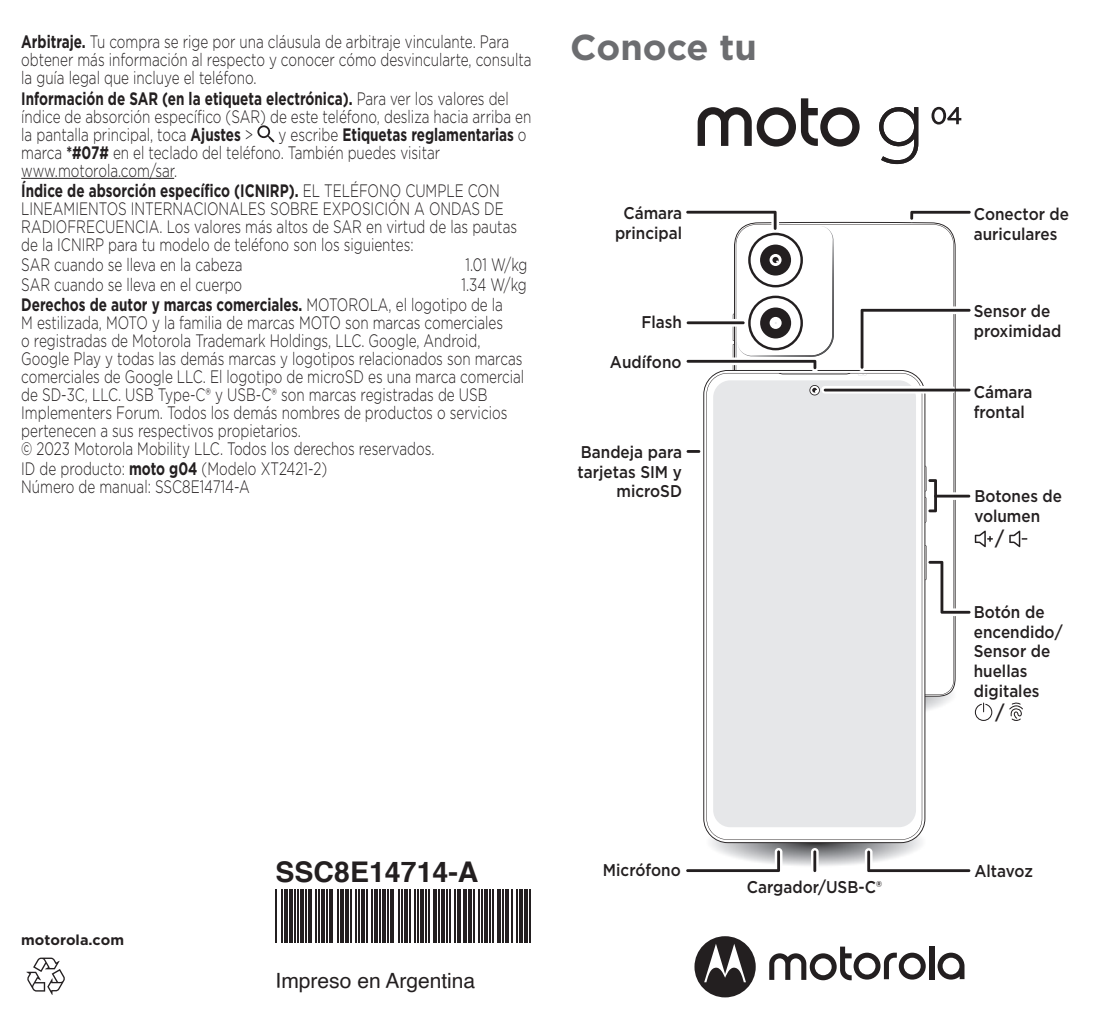
<style>
.page{position:relative;width:1106px;height:1029px;background:#fff}
.page>*{position:absolute;margin:0;border:0;box-sizing:border-box;transform-origin:0 0}
.t1{font:700 36px "Gotham";color:#6c6d70}
.t2{font:700 28.5px "Helvetica";color:#231f20}
.t3{font:21px "Helvetica";color:#231f20}
.t4{font:500 19.5px "Gotham";color:#231f20;scale:.9 1}
.t5{font:300 18px/18px "Gotham";color:#231f20;scale:.75 1}
.t6{font:700 18px/20.1px "Gotham";color:#231f20;scale:.75 1}
.t7{font:500 17.1px/19.8px "Gotham";color:#231f20;scale:.9 1}
.t8{font:700 14.4px "Gotham";color:#231f20}
.s1{font-weight:700}
.s2{font-weight:300}
</style>
<div class="page">
<svg style="left:937px;top:953px;width:27px;height:27px"></svg>
<div style="left:929px;top:946px;width:5px;height:33px;background:#231f20"></div>
<svg style="left:769px;top:947px;width:156px;height:33px"></svg>
<svg style="left:694px;top:936px;width:61px;height:61px"></svg>
<img style="left:710px;top:819px;width:216px;height:47px">
<img style="left:925px;top:697px;width:27px;height:24px">
<svg style="left:703px;top:370px;width:222px;height:473px"></svg>
<svg style="left:706px;top:373px;width:216px;height:467px"></svg>
<div style="left:713px;top:380px;width:203px;height:447px;background:#e6e7e9;border-radius:17px"></div>
<svg style="left:809px;top:385px;width:11px;height:10px"></svg>
<svg style="left:811px;top:848px;width:7px;height:27px"></svg>
<hr style="left:813px;top:850px;width:3px;height:22px;background:#231f20">
<svg style="left:931px;top:492px;width:41px;height:8px"></svg>
<svg style="left:923px;top:466px;width:14px;height:57px"></svg>
<svg style="left:686px;top:848px;width:96px;height:24px"></svg>
<svg style="left:864px;top:848px;width:106px;height:25px"></svg>
<hr style="left:934px;top:495px;width:36px;height:3px;background:#231f20">
<svg style="left:686px;top:210px;width:164px;height:165px"></svg>
<svg style="left:1009px;top:702px;width:13px;height:19px"></svg>
<svg style="left:974px;top:703px;width:18px;height:18px"></svg>
<svg style="left:858px;top:306px;width:112px;height:69px"></svg>
<svg style="left:821px;top:386px;width:134px;height:8px"></svg>
<hr style="left:823px;top:389px;width:147px;height:2px;background:#231f20">
<svg style="left:1009px;top:531px;width:18px;height:16px"></svg>
<svg style="left:923px;top:531px;width:70px;height:85px"></svg>
<svg style="left:910px;top:210px;width:61px;height:10px"></svg>
<hr style="left:686px;top:450px;width:14px;height:3px;background:#231f20">
<svg style="left:683px;top:319px;width:65px;height:8px"></svg>
<hr style="left:686px;top:321px;width:58px;height:3px;background:#231f20">
<svg style="left:697px;top:98px;width:162px;height:49px"></svg>
<svg style="left:879px;top:107px;width:39px;height:57px"></svg>
<svg style="left:931px;top:107px;width:30px;height:18px"></svg>
<hr style="left:21px;top:178px;width:153px;height:1px;background:#231f20">
<svg style="left:257px;top:125px;width:17px;height:17px"></svg>
<svg style="left:26px;top:958px;width:39px;height:37px"></svg>
<hr style="left:276px;top:889px;width:1px;height:54px;background:#231f20">
<hr style="left:281px;top:889px;width:1px;height:54px;background:#231f20">
<hr style="left:284px;top:889px;width:3px;height:54px;background:#231f20">
<hr style="left:289px;top:889px;width:3px;height:54px;background:#231f20">
<hr style="left:294px;top:889px;width:1px;height:54px;background:#231f20">
<hr style="left:297px;top:889px;width:1px;height:54px;background:#231f20">
<hr style="left:300px;top:889px;width:4px;height:54px;background:#231f20">
<hr style="left:305px;top:889px;width:1px;height:54px;background:#231f20">
<hr style="left:308px;top:889px;width:4px;height:54px;background:#231f20">
<hr style="left:315px;top:889px;width:2px;height:54px;background:#231f20">
<hr style="left:318px;top:889px;width:2px;height:54px;background:#231f20">
<hr style="left:321px;top:889px;width:4px;height:54px;background:#231f20">
<hr style="left:326px;top:889px;width:2px;height:54px;background:#231f20">
<hr style="left:329px;top:889px;width:4px;height:54px;background:#231f20">
<hr style="left:337px;top:889px;width:1px;height:54px;background:#231f20">
<hr style="left:340px;top:889px;width:3px;height:54px;background:#231f20">
<hr style="left:345px;top:889px;width:3px;height:54px;background:#231f20">
<hr style="left:350px;top:889px;width:1px;height:54px;background:#231f20">
<hr style="left:355px;top:889px;width:2px;height:54px;background:#231f20">
<hr style="left:358px;top:889px;width:2px;height:54px;background:#231f20">
<hr style="left:361px;top:889px;width:4px;height:54px;background:#231f20">
<hr style="left:366px;top:889px;width:2px;height:54px;background:#231f20">
<hr style="left:371px;top:889px;width:2px;height:54px;background:#231f20">
<hr style="left:374px;top:889px;width:4px;height:54px;background:#231f20">
<hr style="left:379px;top:889px;width:2px;height:54px;background:#231f20">
<hr style="left:382px;top:889px;width:4px;height:54px;background:#231f20">
<hr style="left:387px;top:889px;width:2px;height:54px;background:#231f20">
<hr style="left:390px;top:889px;width:4px;height:54px;background:#231f20">
<hr style="left:398px;top:889px;width:1px;height:54px;background:#231f20">
<hr style="left:401px;top:889px;width:1px;height:54px;background:#231f20">
<hr style="left:404px;top:889px;width:3px;height:54px;background:#231f20">
<hr style="left:409px;top:889px;width:1px;height:54px;background:#231f20">
<hr style="left:414px;top:889px;width:2px;height:54px;background:#231f20">
<hr style="left:417px;top:889px;width:1px;height:54px;background:#231f20">
<hr style="left:420px;top:889px;width:4px;height:54px;background:#231f20">
<hr style="left:425px;top:889px;width:2px;height:54px;background:#231f20">
<hr style="left:428px;top:889px;width:1px;height:54px;background:#231f20">
<hr style="left:433px;top:889px;width:4px;height:54px;background:#231f20">
<hr style="left:438px;top:889px;width:2px;height:54px;background:#231f20">
<hr style="left:441px;top:889px;width:4px;height:54px;background:#231f20">
<hr style="left:446px;top:889px;width:2px;height:54px;background:#231f20">
<hr style="left:449px;top:889px;width:2px;height:54px;background:#231f20">
<hr style="left:454px;top:889px;width:2px;height:54px;background:#231f20">
<hr style="left:457px;top:889px;width:4px;height:54px;background:#231f20">
<hr style="left:463px;top:889px;width:3px;height:54px;background:#231f20">
<hr style="left:468px;top:889px;width:4px;height:54px;background:#231f20">
<hr style="left:473px;top:889px;width:1px;height:54px;background:#231f20">
<hr style="left:478px;top:889px;width:2px;height:54px;background:#231f20">
<hr style="left:481px;top:889px;width:2px;height:54px;background:#231f20">
<hr style="left:484px;top:889px;width:4px;height:54px;background:#231f20">
<hr style="left:489px;top:889px;width:2px;height:54px;background:#231f20">
<hr style="left:492px;top:889px;width:1px;height:54px;background:#231f20">
<hr style="left:497px;top:889px;width:4px;height:54px;background:#231f20">
<hr style="left:502px;top:889px;width:2px;height:54px;background:#231f20">
<hr style="left:505px;top:889px;width:4px;height:54px;background:#231f20">
<hr style="left:511px;top:889px;width:1px;height:54px;background:#231f20">
<hr style="left:516px;top:889px;width:1px;height:54px;background:#231f20">
<hr style="left:519px;top:889px;width:3px;height:54px;background:#231f20">
<hr style="left:524px;top:889px;width:4px;height:54px;background:#231f20">
<hr style="left:529px;top:889px;width:1px;height:54px;background:#231f20">
<p class="t5" style="left:21px;top:33px;width:682px"><span class="s1">Arbitraje.</span> Tu compra se rige por una cláusula de arbitraje vinculante. Para obtener más información al respecto y conocer cómo desvincularte, consulta la guía legal que incluye el teléfono.</p>
<p class="t5" style="left:21px;top:89px;width:681px"><span class="s1">Información de SAR (en la etiqueta electrónica).</span> Para ver los valores del índice de absorción específico (SAR) de este teléfono, desliza hacia arriba en la pantalla principal, toca <span class="s1">Ajustes</span> &gt;</p>
<p class="t5" style="left:21px;top:125px;width:675px;text-indent:257px">y escribe <span class="s1">Etiquetas reglamentarias</span> o marca <span class="s1">*#07#</span> en el teclado del teléfono. También puedes visitar www.motorola.com/sar.</p>
<p class="t5" style="left:21px;top:181px;width:662px"><span class="s1">Índice de absorción específico (ICNIRP).</span> EL TELÉFONO CUMPLE CON LINEAMIENTOS INTERNACIONALES SOBRE EXPOSICIÓN A ONDAS DE RADIOFRECUENCIA. Los valores más altos de SAR en virtud de las pautas de la ICNIRP para tu modelo de teléfono son los siguientes:</p>
<p class="t5" style="left:21px;top:255px;width:297px">SAR cuando se lleva en la cabeza</p>
<p class="t5" style="left:465px;top:255px;width:84px">1.01 W/kg</p>
<p class="t5" style="left:21px;top:275px;width:296px">SAR cuando se lleva en el cuerpo</p>
<p class="t6" style="left:21px;top:274px;width:675px;text-indent:440px"><span class="s2">1.34 W/kg<br></span>Derechos de autor y marcas comerciales. <span class="s2">MOTOROLA, el logotipo de la</span></p>
<p class="t5" style="left:21px;top:313px;width:672px">M estilizada, MOTO y la familia de marcas MOTO son marcas comerciales<br>o registradas de Motorola Trademark Holdings, LLC. Google, Android, Google Play y todas las demás marcas y logotipos relacionados son marcas comerciales de Google LLC. El logotipo de microSD es una marca comercial de SD-3C, LLC. USB Type-C® y USB-C® son marcas registradas de USB Implementers Forum. Todos los demás nombres de productos o servicios pertenecen a sus respectivos propietarios.<br>© 2023 Motorola Mobility LLC. Todos los derechos reservados.</p>
<p class="t5" style="left:21px;top:459px;width:409px">ID de producto: <span class="s1">moto g04</span> (Modelo XT2421-2)<br>Número de manual: SSC8E14714-A</p>
<h1 class="t1" style="left:570px;top:23px;width:188px">Conoce tu</h1>
<p class="t7" style="left:615px;top:203px;width:76px;text-align:center">Cámara principal</p>
<p class="t7" style="left:973px;top:204px;width:107px">Conector de auriculares</p>
<p class="t7" style="left:641px;top:312px;width:47px">Flash</p>
<p class="t7" style="left:973px;top:301px;width:99px">Sensor de proximidad</p>
<p class="t7" style="left:610px;top:351px;width:81px">Audífono</p>
<p class="t7" style="left:577px;top:442px;width:117px;text-align:right">Bandeja para tarjetas SIM y microSD</p>
<p class="t7" style="left:973px;top:382px;width:67px">Cámara frontal</p>
<p class="t7" style="left:974px;top:486px;width:99px">Botones de volumen</p>
<p class="t4" style="left:995px;top:525px;width:12px">/</p>
<p class="t7" style="left:973px;top:601px;width:100px">Botón de encendido/<br>Sensor de huellas digitales</p>
<p class="t4" style="left:995px;top:699px;width:12px">/</p>
<p class="t8" style="left:21px;top:931px;width:104px">motorola.com</p>
<h2 class="t2" style="left:276px;top:849px;width:204px">SSC8E14714-A</h2>
<p class="t3" style="left:276px;top:965px;width:201px">Impreso en Argentina</p>
<p class="t7" style="left:603px;top:860px;width:88px">Micrófono</p>
<p class="t7" style="left:747px;top:877px;width:151px">Cargador/USB-C®</p>
<p class="t7" style="left:974px;top:861px;width:67px">Altavoz</p>
</div>
